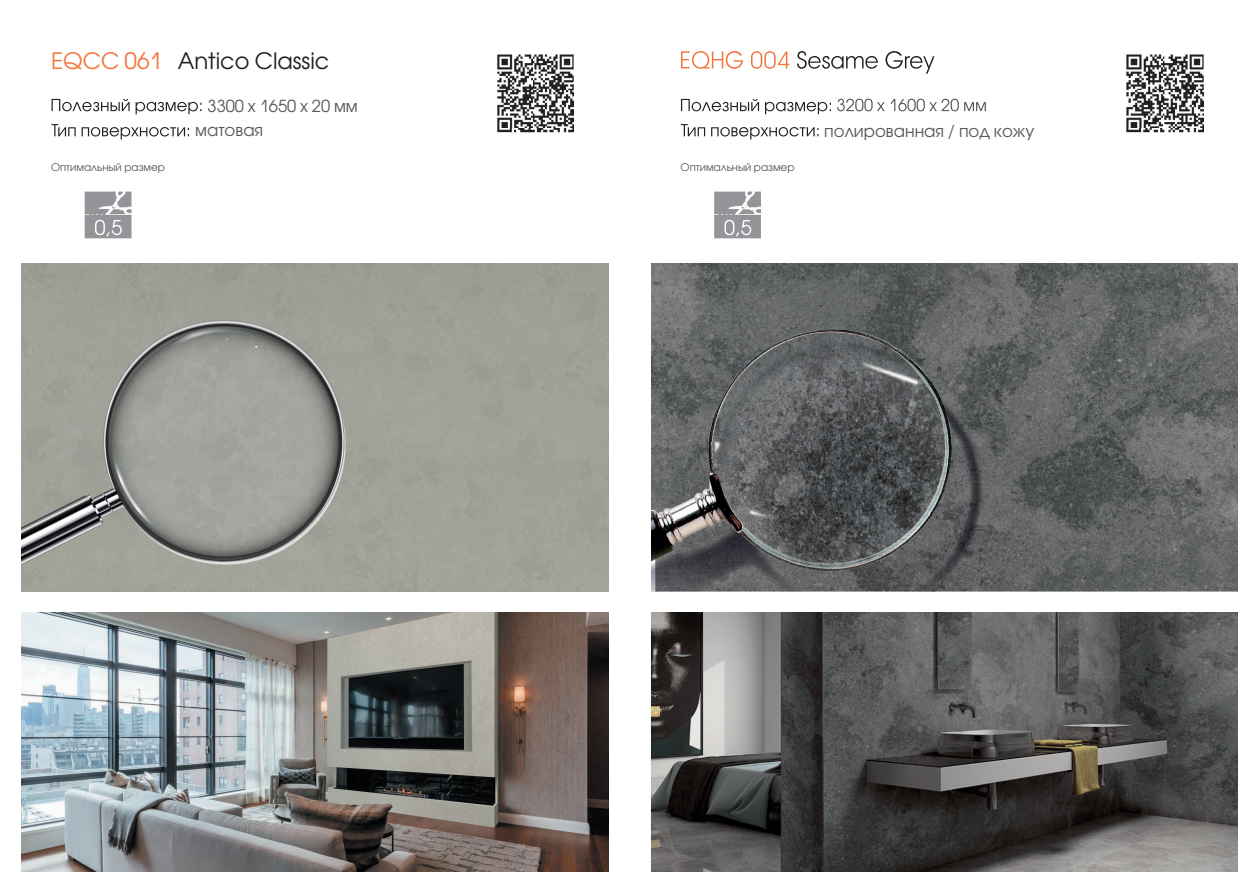
<style>
.page{position:relative;width:1259px;height:893px;background:#fff}
.page>*{position:absolute;margin:0;border:0;box-sizing:border-box;transform-origin:0 0}
.t1{font:22.5px "Avant Garde Gothic C";color:#231f20}
.t2{font:16.5px "Avant Garde Gothic C";color:#57585a}
.t3{font:10.5px "Avant Garde Gothic C";color:#57585a}
.s1{color:#f3753c}
</style>
<div class="page">
<img style="left:21px;top:264px;width:587px;height:327px">
<img style="left:21px;top:612px;width:587px;height:260px">
<svg style="left:51px;top:124px;width:138px;height:15px"></svg>
<svg style="left:52px;top:99px;width:149px;height:15px"></svg>
<img style="left:497px;top:54px;width:77px;height:79px">
<svg style="left:85px;top:192px;width:46px;height:46px;background:#a3a4a7"></svg>
<svg style="left:681px;top:99px;width:150px;height:15px"></svg>
<svg style="left:837px;top:99px;width:149px;height:12px"></svg>
<svg style="left:681px;top:51px;width:108px;height:18px"></svg>
<svg style="left:797px;top:51px;width:137px;height:23px"></svg>
<svg style="left:681px;top:124px;width:137px;height:15px"></svg>
<img style="left:651px;top:612px;width:586px;height:260px">
<img style="left:651px;top:264px;width:586px;height:327px">
<img style="left:1126px;top:54px;width:78px;height:79px">
<svg style="left:714px;top:192px;width:47px;height:46px;background:#a3a5a7"></svg>
<p class="t1" style="left:51px;top:47px;width:280px"><span class="s1">EQCC 061</span> Antico Classic</p>
<p class="t2" style="left:207px;top:96px;width:152px">3300 х 1650 х 20 мм</p>
<p class="t3" style="left:51px;top:161px;width:116px">Оптимальный размер</p>
<p class="t2" style="left:195px;top:121px;width:69px">матовая</p>
<p class="t3" style="left:680px;top:161px;width:116px">Оптимальный размер</p>
<p class="t2" style="left:824px;top:121px;width:211px">полированная / под кожу</p>
</div>
